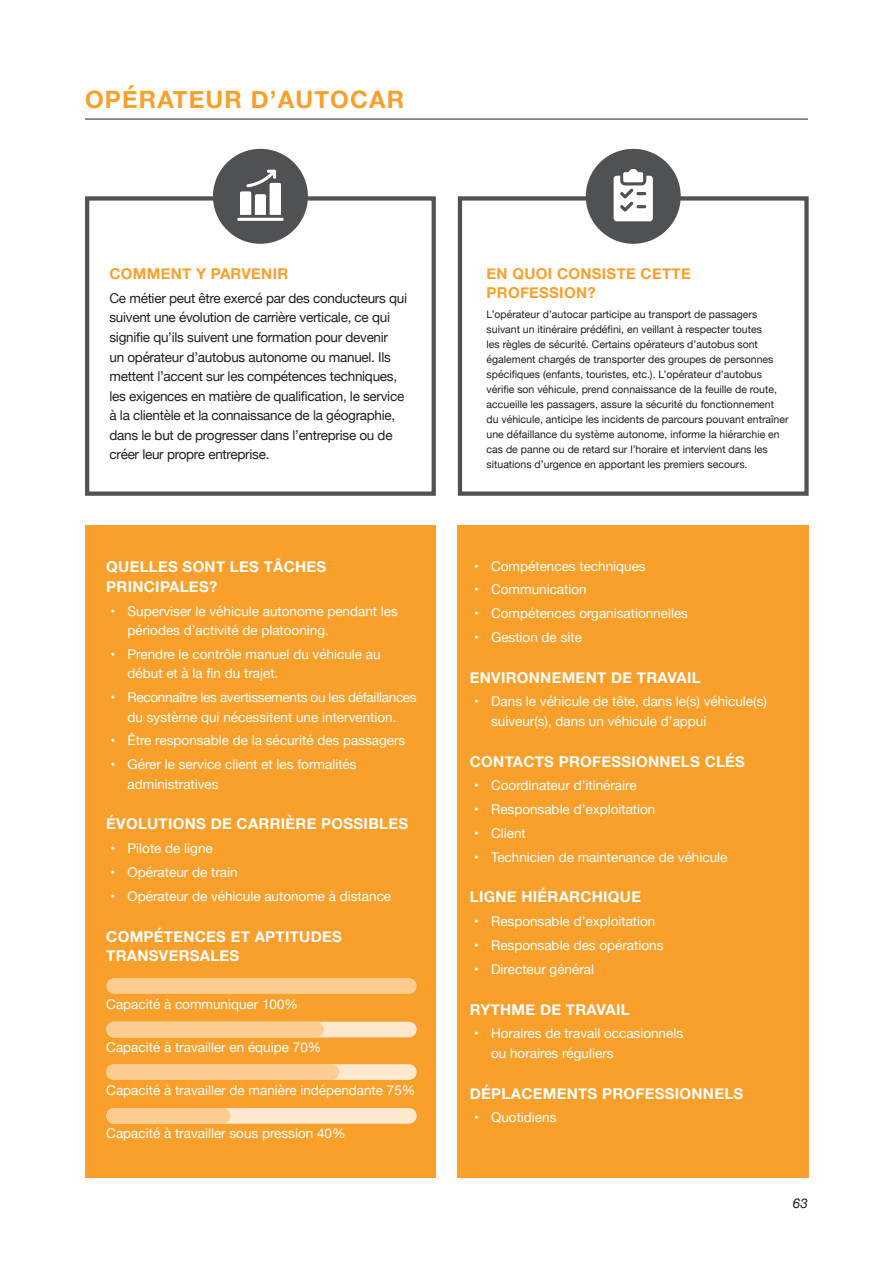
<style>
.page{position:relative;width:893px;height:1263px;background:#fff}
.page>*{position:absolute;margin:0;border:0;box-sizing:border-box;transform-origin:0 0}
.t1{font:700 24px "Helvetica Neue";letter-spacing:.05em;color:#f8a02b}
.t2{font:700 15px/19.5px "Helvetica Neue";letter-spacing:.02em;color:#fff}
.t3{font:700 15px/19.5px "Helvetica Neue";letter-spacing:.02em;color:#f8a02b}
.t4{font:13.5px/19.5px "Helvetica Neue";color:#fff}
.t5{font:13.5px/19.5px "Helvetica Neue";letter-spacing:-.02em;color:#231f20}
.t6{font:13.5px/19.5px "Helvetica Neue";letter-spacing:-.02em;color:#fff;text-align:center}
.t7{font:italic 13.5px "Helvetica Neue";color:#231f20}
.t8{font:10.5px/15px "Helvetica Neue";color:#231f20}
</style>
<div class="page">
<div style="left:85px;top:526px;width:351px;height:652px;background:#f8a02b"></div>
<div style="left:85px;top:196px;width:351px;height:300px;border:4px solid #4f5152"></div>
<div style="left:458px;top:196px;width:351px;height:300px;border:4px solid #4f5152"></div>
<div style="left:457px;top:526px;width:352px;height:652px;background:#f8a02b"></div>
<div style="left:213px;top:149px;width:95px;height:95px;background:#4f5152;border-radius:50%"></div>
<div style="left:586px;top:149px;width:95px;height:95px;background:#4f5152;border-radius:50%"></div>
<hr style="left:85px;top:119px;width:723px;height:1px;background:#231f20">
<svg style="left:237px;top:170px;width:47px;height:51px"></svg>
<svg style="left:614px;top:169px;width:39px;height:52px"></svg>
<div style="left:106px;top:1022px;width:311px;height:15px;background:#fee9cf;border-radius:8px"></div>
<div style="left:106px;top:978px;width:311px;height:16px;background:#fdcc91;border-radius:8px"></div>
<div style="left:106px;top:1022px;width:218px;height:15px;background:#fdcc91;border-radius:8px"></div>
<div style="left:106px;top:1064px;width:311px;height:16px;background:#fee9cf;border-radius:8px"></div>
<div style="left:106px;top:1108px;width:311px;height:16px;background:#fee9cf;border-radius:8px"></div>
<div style="left:106px;top:1064px;width:233px;height:16px;background:#fdcc91;border-radius:8px"></div>
<div style="left:106px;top:1108px;width:124px;height:16px;background:#fdcc91;border-radius:8px"></div>
<p class="t1" style="left:85px;top:81px;width:320px">OPÉRATEUR D’AUTOCAR</p>
<p class="t3" style="left:109px;top:264px;width:180px">COMMENT Y PARVENIR</p>
<p class="t5" style="left:109px;top:289px;width:299px">Ce métier peut être exercé par des conducteurs qui suivent une évolution de carrière verticale, ce qui signifie qu’ils suivent une formation pour devenir<br>un opérateur d’autobus autonome ou manuel. Ils mettent l’accent sur les compétences techniques, les exigences en matière de qualification, le service à la clientèle et la connaissance de la géographie, dans le but de progresser dans l’entreprise ou de créer leur propre entreprise.</p>
<p class="t2" style="left:106px;top:558px;width:222px">QUELLES SONT LES TÂCHES<br>PRINCIPALES?</p>
<p class="t4" style="left:128px;top:602px;width:272px;text-indent:-17px">• Superviser le véhicule autonome pendant les périodes d’activité de platooning.</p>
<p class="t4" style="left:128px;top:645px;width:255px;text-indent:-17px">• Prendre le contrôle manuel du véhicule au début et à la fin du trajet.</p>
<p class="t6" style="left:111px;top:688px;width:308px">• Reconnaître les avertissements ou les défaillances du système qui nécessitent une intervention.</p>
<p class="t4" style="left:111px;top:732px;width:296px">• Être responsable de la sécurité des passagers</p>
<p class="t4" style="left:128px;top:755px;width:231px;text-indent:-17px">• Gérer le service client et les formalités administratives</p>
<p class="t2" style="left:106px;top:815px;width:303px">ÉVOLUTIONS DE CARRIÈRE POSSIBLES</p>
<p class="t4" style="left:111px;top:839px;width:104px">• Pilote de ligne</p>
<p class="t4" style="left:111px;top:863px;width:129px">• Opérateur de train</p>
<p class="t4" style="left:111px;top:887px;width:282px">• Opérateur de véhicule autonome à distance</p>
<p class="t2" style="left:106px;top:927px;width:237px">COMPÉTENCES ET APTITUDES<br>TRANSVERSALES</p>
<p class="t4" style="left:106px;top:995px;width:193px">Capacité à communiquer 100%</p>
<p class="t4" style="left:106px;top:1038px;width:217px">Capacité à travailler en équipe 70%</p>
<p class="t4" style="left:106px;top:1081px;width:311px">Capacité à travailler de manière indépendante 75%</p>
<p class="t4" style="left:106px;top:1124px;width:241px">Capacité à travailler sous pression 40%</p>
<p class="t3" style="left:487px;top:264px;width:206px">EN QUOI CONSISTE CETTE<br>PROFESSION?</p>
<p class="t8" style="left:487px;top:307px;width:303px">L’opérateur d’autocar participe au transport de passagers suivant un itinéraire prédéfini, en veillant à respecter toutes<br>les règles de sécurité. Certains opérateurs d’autobus sont également chargés de transporter des groupes de personnes spécifiques (enfants, touristes, etc.). L’opérateur d’autobus vérifie son véhicule, prend connaissance de la feuille de route, accueille les passagers, assure la sécurité du fonctionnement du véhicule, anticipe les incidents de parcours pouvant entraîner une défaillance du système autonome, informe la hiérarchie en cas de panne ou de retard sur l’horaire et intervient dans les situations d’urgence en apportant les premiers secours.</p>
<p class="t4" style="left:474px;top:557px;width:173px">• Compétences techniques</p>
<p class="t4" style="left:474px;top:581px;width:114px">• Communication</p>
<p class="t4" style="left:474px;top:604px;width:215px">• Compétences organisationnelles</p>
<p class="t4" style="left:474px;top:628px;width:109px">• Gestion de site</p>
<p class="t2" style="left:470px;top:668px;width:232px">ENVIRONNEMENT DE TRAVAIL</p>
<p class="t4" style="left:491px;top:693px;width:277px;text-indent:-17px">• Dans le véhicule de tête, dans le(s) véhicule(s) suiveur(s), dans un véhicule d’appui</p>
<p class="t2" style="left:470px;top:752px;width:277px">CONTACTS PROFESSIONNELS CLÉS</p>
<p class="t4" style="left:474px;top:777px;width:164px">• Coordinateur d’itinéraire</p>
<p class="t4" style="left:474px;top:800px;width:183px">• Responsable d’exploitation</p>
<p class="t4" style="left:474px;top:824px;width:53px">• Client</p>
<p class="t4" style="left:474px;top:848px;width:255px">• Technicien de maintenance de véhicule</p>
<p class="t2" style="left:470px;top:888px;width:173px">LIGNE HIÉRARCHIQUE</p>
<p class="t4" style="left:474px;top:912px;width:183px">• Responsable d’exploitation</p>
<p class="t4" style="left:474px;top:936px;width:191px">• Responsable des opérations</p>
<p class="t4" style="left:474px;top:960px;width:122px">• Directeur général</p>
<p class="t2" style="left:470px;top:1000px;width:161px">RYTHME DE TRAVAIL</p>
<p class="t4" style="left:491px;top:1024px;width:193px;text-indent:-17px">• Horaires de travail occasionnels ou horaires réguliers</p>
<p class="t2" style="left:470px;top:1084px;width:275px">DÉPLACEMENTS PROFESSIONNELS</p>
<p class="t4" style="left:474px;top:1108px;width:84px">• Quotidiens</p>
<p class="t7" style="left:793px;top:1193px;width:17px">63</p>
</div>
